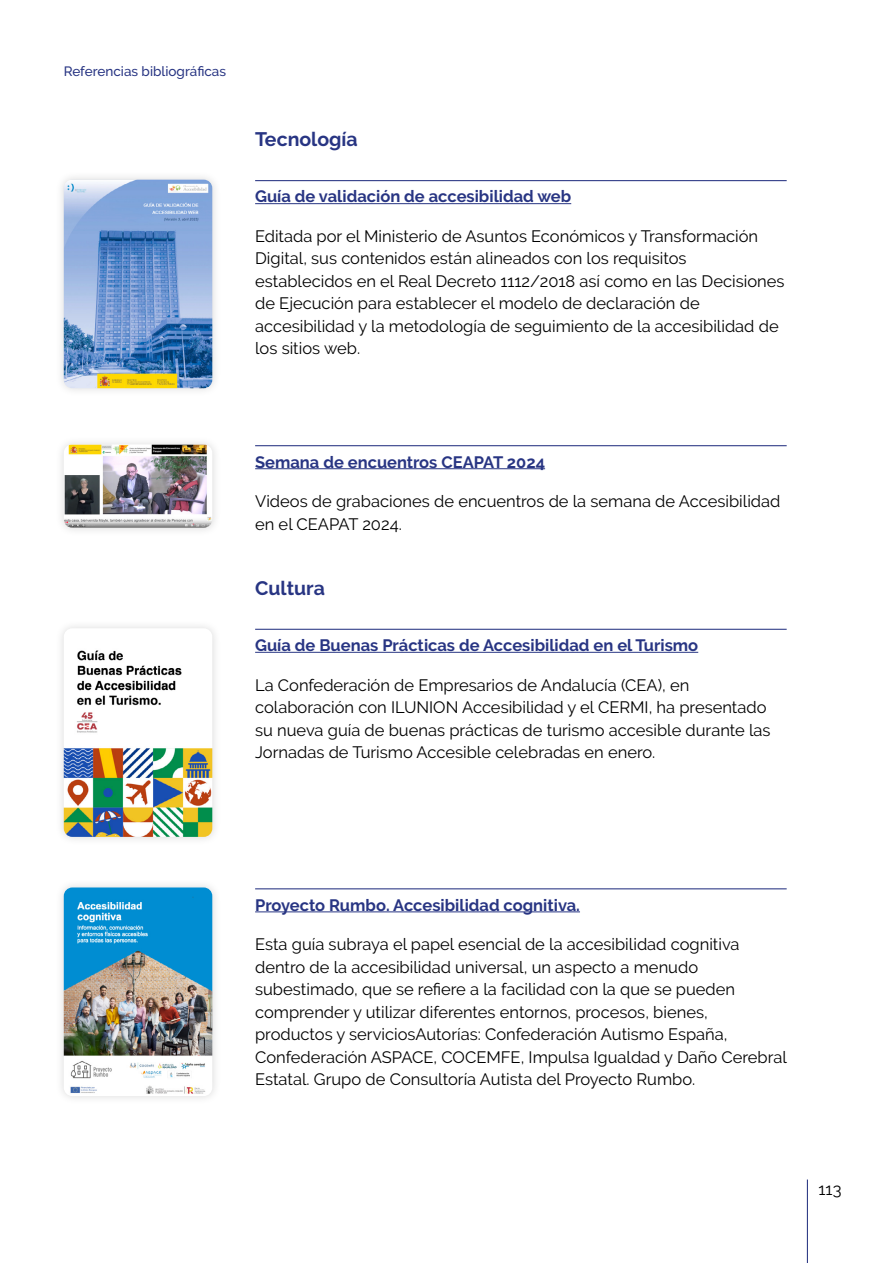
<style>
.page{position:relative;width:893px;height:1263px;background:#fff}
.page>*{position:absolute;margin:0;border:0;box-sizing:border-box;transform-origin:0 0}
.Subtítulo_refbi__H3{font:700 19.5px "Raleway";color:#283583}
.Párrafo_normal{font:16.5px/22.5px "Raleway";color:#000}
.refbi_título_con_enl{font:700 16.5px "Raleway";color:#283583}
.t1{font:500 13.5px "Raleway";color:#283583}
</style>
<div class="page">
<hr style="left:807px;top:1179px;width:1px;height:84px;background:#283583">
<hr style="left:255px;top:180px;width:532px;height:1px;background:#283583">
<hr style="left:255px;top:203px;width:316px;height:1px;background:#283583">
<hr style="left:255px;top:445px;width:532px;height:1px;background:#283583">
<hr style="left:255px;top:468px;width:290px;height:1px;background:#283583">
<hr style="left:255px;top:629px;width:532px;height:1px;background:#283583">
<hr style="left:255px;top:652px;width:443px;height:1px;background:#283583">
<hr style="left:255px;top:888px;width:532px;height:1px;background:#283583">
<hr style="left:255px;top:912px;width:325px;height:1px;background:#283583">
<div style="left:55px;top:170px;width:167px;height:228px;background:#000;opacity:.15"></div>
<img style="left:64px;top:180px;width:148px;height:208px">
<img style="left:64px;top:650px;width:148px;height:187px">
<div style="left:55px;top:878px;width:167px;height:227px;background:#f9f9f9"></div>
<img style="left:64px;top:887px;width:148px;height:207px">
<div style="left:55px;top:435px;width:167px;height:102px;background:#f9f9f9"></div>
<img style="left:64px;top:444px;width:148px;height:84px">
<p class="t1" style="left:64px;top:64px;width:164px">Referencias bibliográficas</p>
<h3 class="Subtítulo_refbi__H3" style="left:255px;top:128px;width:104px">Tecnología</h3>
<p class="refbi_título_con_enl" style="left:255px;top:187px;width:318px">Guía de validación de accesibilidad web</p>
<p class="Párrafo_normal" style="left:255px;top:225px;width:531px">Editada por el Ministerio de Asuntos Económicos y Transformación Digital, sus contenidos están alineados con los requisitos establecidos en el Real Decreto 1112/2018 así como en las Decisiones de Ejecución para establecer el modelo de declaración de accesibilidad y la metodología de seguimiento de la accesibilidad de los sitios web.</p>
<p class="refbi_título_con_enl" style="left:255px;top:452px;width:291px">Semana de encuentros CEAPAT 2024</p>
<p class="Párrafo_normal" style="left:255px;top:490px;width:527px">Videos de grabaciones de encuentros de la semana de Accesibilidad en el CEAPAT 2024.</p>
<h3 class="Subtítulo_refbi__H3" style="left:255px;top:576px;width:71px">Cultura</h3>
<p class="refbi_título_con_enl" style="left:255px;top:636px;width:445px">Guía de Buenas Prácticas de Accesibilidad en el Turismo</p>
<p class="Párrafo_normal" style="left:255px;top:673px;width:517px">La Confederación de Empresarios de Andalucía (CEA), en colaboración con ILUNION Accesibilidad y el CERMI, ha presentado su nueva guía de buenas prácticas de turismo accesible durante las Jornadas de Turismo Accesible celebradas en enero.</p>
<p class="refbi_título_con_enl" style="left:255px;top:895px;width:326px">Proyecto Rumbo. Accesibilidad cognitiva.</p>
<p class="Párrafo_normal" style="left:255px;top:933px;width:533px">Esta guía subraya el papel esencial de la accesibilidad cognitiva dentro de la accesibilidad universal, un aspecto a menudo subestimado, que se refiere a la facilidad con la que se pueden comprender y utilizar diferentes entornos, procesos, bienes, productos y serviciosAutorías: Confederación Autismo España, Confederación ASPACE, COCEMFE, Impulsa Igualdad y Daño Cerebral Estatal. Grupo de Consultoría Autista del Proyecto Rumbo.</p>
<p class="Párrafo_normal" style="left:819px;top:1177px;width:24px">113</p>
</div>
